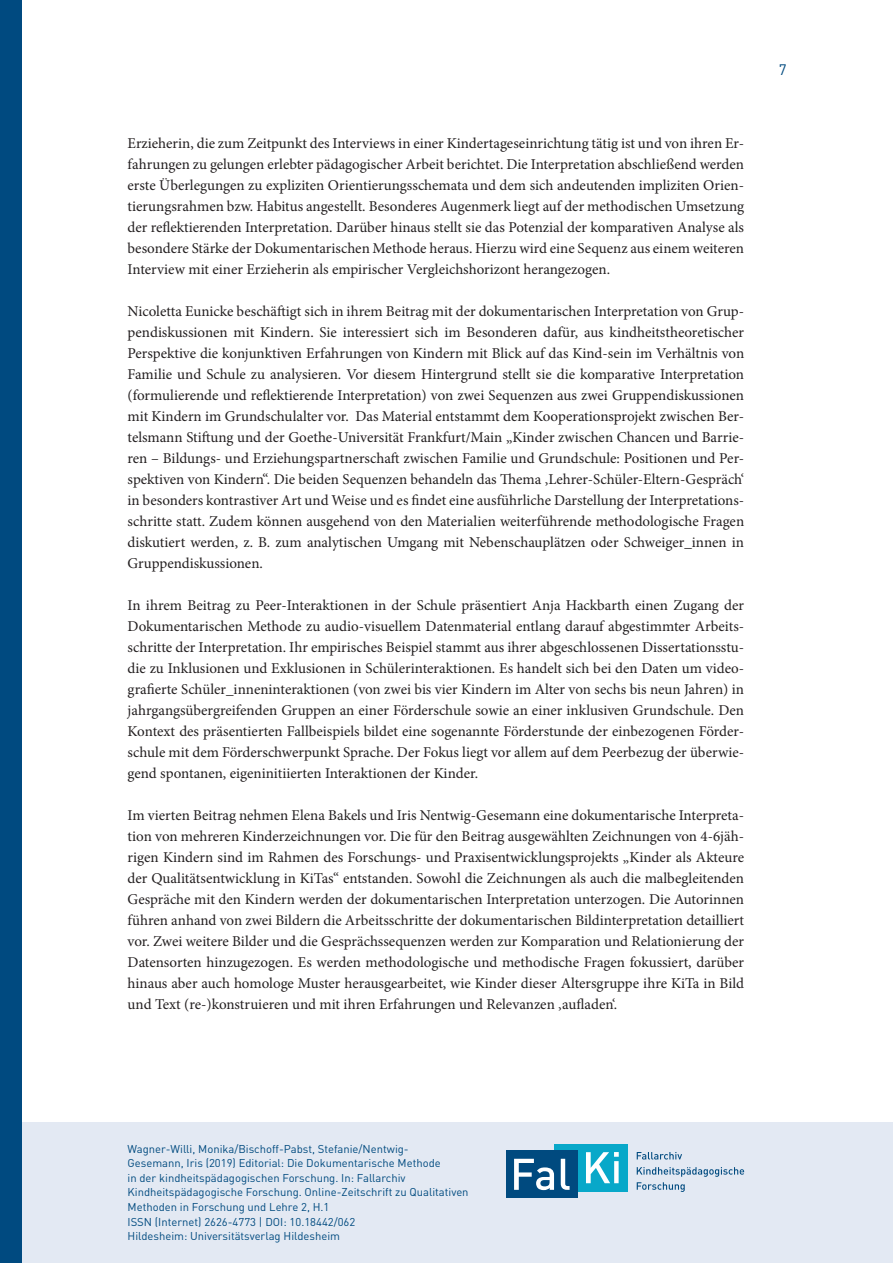
<style>
.page{position:relative;width:893px;height:1263px;background:#fff}
.page>*{position:absolute;margin:0;border:0;box-sizing:border-box;transform-origin:0 0}
.t1{font:15px/21px "Minion Pro";color:#231f20;text-align:justify}
.t2{font:15px "DIN Pro";color:#004a7f}
.t3{font:11.25px/14.7px "DIN Pro";color:#004a7f}
</style>
<div class="page">
<div style="left:0;top:1123px;width:893px;height:140px;background:#e3e9f3"></div>
<div style="left:554px;top:1144px;width:74px;height:47px;background:#08a8c9"></div>
<div style="left:506px;top:1150px;width:72px;height:48px;background:#004a7f"></div>
<svg style="left:586px;top:1152px;width:33px;height:31px"></svg>
<svg style="left:637px;top:1167px;width:107px;height:25px"></svg>
<svg style="left:637px;top:1152px;width:45px;height:7px"></svg>
<svg style="left:514px;top:1159px;width:56px;height:31px"></svg>
<div style="left:0;top:0;width:21px;height:1263px;background:#004a80"></div>
<p class="t1" style="left:128px;top:133px;width:618px">Erzieherin, die zum Zeitpunkt des Interviews in einer Kindertageseinrichtung tätig ist und von ihren Er&shy;fahrungen zu gelungen erlebter pädagogischer Arbeit berichtet. Die Interpretation abschließend werden erste Überlegungen zu expliziten Orientierungsschemata und dem sich andeutenden impliziten Orien&shy;tierungsrahmen bzw. Habitus angestellt. Besonderes Augenmerk liegt auf der methodischen Umsetzung der reflektierenden Interpretation. Darüber hinaus stellt sie das Potenzial der komparativen Analyse als besondere Stärke der Dokumentarischen Methode heraus. Hierzu wird eine Sequenz aus einem weiteren Interview mit einer Erzieherin als empirischer Vergleichshorizont herangezogen.</p>
<p class="t1" style="left:128px;top:301px;width:618px">Nicoletta Eunicke beschäftigt sich in ihrem Beitrag mit der dokumentarischen Interpretation von Grup&shy;pendiskussionen mit Kindern. Sie interessiert sich im Besonderen dafür, aus kindheitstheoretischer Perspektive die konjunktiven Erfahrungen von Kindern mit Blick auf das Kind-sein im Verhältnis von Familie und Schule zu analysieren. Vor diesem Hintergrund stellt sie die komparative Interpretation (formulierende und reflektierende Interpretation) von zwei Sequenzen aus zwei Gruppendiskussionen mit Kindern im Grundschulalter vor. Das Material entstammt dem Kooperationsprojekt zwischen Ber&shy;telsmann Stiftung und der Goethe-Universität Frankfurt/Main „Kinder zwischen Chancen und Barrie&shy;ren – Bildungs- und Erziehungspartnerschaft zwischen Familie und Grundschule: Positionen und Per&shy;spektiven von Kindern“. Die beiden Sequenzen behandeln das Thema ‚Lehrer-Schüler-Eltern-Gespräch‘ in besonders kontrastiver Art und Weise und es findet eine ausführliche Darstellung der Interpretations&shy;schritte statt. Zudem können ausgehend von den Materialien weiterführende methodologische Fragen diskutiert werden, z. B. zum analytischen Umgang mit Nebenschauplätzen oder Schweiger_innen in Gruppendiskussionen.</p>
<p class="t1" style="left:128px;top:595px;width:618px">In ihrem Beitrag zu Peer-Interaktionen in der Schule präsentiert Anja Hackbarth einen Zugang der Dokumentarischen Methode zu audio-visuellem Datenmaterial entlang darauf abgestimmter Arbeits&shy;schritte der Interpretation. Ihr empirisches Beispiel stammt aus ihrer abgeschlossenen Dissertationsstu&shy;die zu Inklusionen und Exklusionen in Schülerinteraktionen. Es handelt sich bei den Daten um video&shy;grafierte Schüler_inneninteraktionen (von zwei bis vier Kindern im Alter von sechs bis neun Jahren) in jahrgangsübergreifenden Gruppen an einer Förderschule sowie an einer inklusiven Grundschule. Den Kontext des präsentierten Fallbeispiels bildet eine sogenannte Förderstunde der einbezogenen Förder&shy;schule mit dem Förderschwerpunkt Sprache. Der Fokus liegt vor allem auf dem Peerbezug der überwie&shy;gend spontanen, eigeninitiierten Interaktionen der Kinder.</p>
<p class="t1" style="left:128px;top:805px;width:618px">Im vierten Beitrag nehmen Elena Bakels und Iris Nentwig-Gesemann eine dokumentarische Interpreta&shy;tion von mehreren Kinderzeichnungen vor. Die für den Beitrag ausgewählten Zeichnungen von 4-6jäh&shy;rigen Kindern sind im Rahmen des Forschungs- und Praxisentwicklungsprojekts „Kinder als Akteure der Qualitätsentwicklung in KiTas“ entstanden. Sowohl die Zeichnungen als auch die malbegleitenden Gespräche mit den Kindern werden der dokumentarischen Interpretation unterzogen. Die Autorinnen führen anhand von zwei Bildern die Arbeitsschritte der dokumentarischen Bildinterpretation detailliert vor. Zwei weitere Bilder und die Gesprächssequenzen werden zur Komparation und Relationierung der Datensorten hinzugezogen. Es werden methodologische und methodische Fragen fokussiert, darüber hinaus aber auch homologe Muster herausgearbeitet, wie Kinder dieser Altersgruppe ihre KiTa in Bild und Text (re-)konstruieren und mit ihren Erfahrungen und Relevanzen ‚aufladen‘.</p>
<p class="t2" style="left:779px;top:58px;width:9px">7</p>
<p class="t3" style="left:128px;top:1140px;width:343px">Wagner-Willi, Monika/Bischoff-Pabst, Stefanie/Nentwig-<br>Gesemann, Iris (2019) Editorial: Die Dokumentarische Methode<br>in der kindheitspädagogischen Forschung. In: Fallarchiv Kindheitspädagogische Forschung. Online-Zeitschrift zu Qualitativen Methoden in Forschung und Lehre 2, H.1<br>ISSN (Internet) 2626-4773 | DOI: 10.18442/062<br>Hildesheim: Universitätsverlag Hildesheim</p>
</div>
